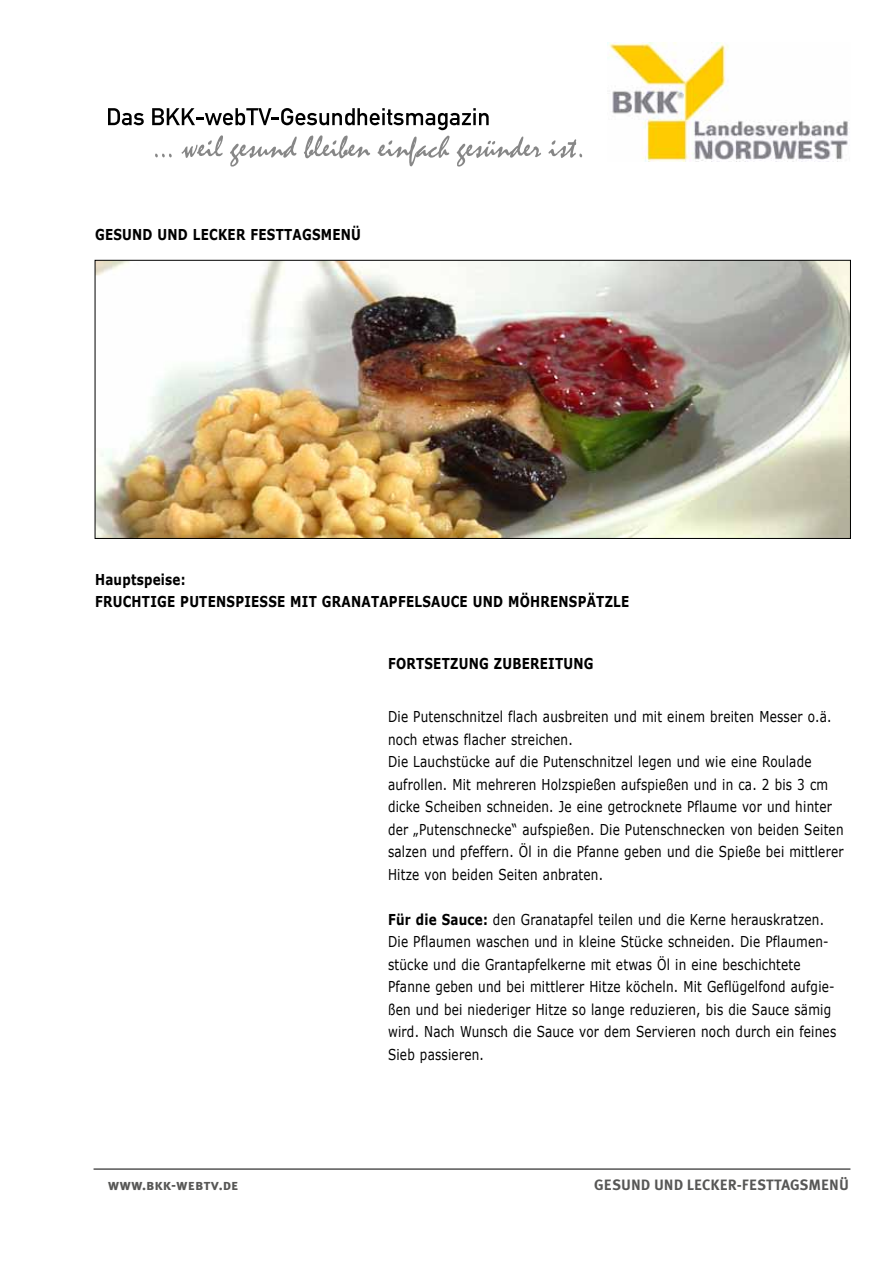
<style>
.page{position:relative;width:893px;height:1263px;background:#fff}
.page>*{position:absolute;margin:0;border:0;box-sizing:border-box;transform-origin:0 0}
.t1{font:15px/22.5px "Verdana";letter-spacing:.02em;color:#000;scale:.8 1}
.t2{font:700 15px/22.5px "Verdana";letter-spacing:.02em;color:#000;scale:.8 1}
.t3{font:15px "Meta Plus Bold Caps";color:#575756}
.s1{font-weight:700}
</style>
<div class="page">
<svg style="left:548px;top:139px;width:34px;height:19px"></svg>
<svg style="left:108px;top:108px;width:36px;height:17px"></svg>
<svg style="left:152px;top:108px;width:389px;height:59px"></svg>
<hr style="left:94px;top:1169px;width:756px;height:1px;background:#000">
<img style="left:608px;top:43px;width:241px;height:118px">
<img style="left:97px;top:262px;width:752px;height:275px">
<p class="t2" style="left:95px;top:223px;width:334px">GESUND UND LECKER FESTTAGSMENÜ</p>
<p class="t2" style="left:95px;top:568px;width:669px">Hauptspeise:<br>FRUCHTIGE PUTENSPIESSE MIT GRANATAPFELSAUCE UND MÖHRENSPÄTZLE</p>
<p class="t2" style="left:388px;top:652px;width:258px">FORTSETZUNG ZUBEREITUNG</p>
<p class="t3" style="left:108px;top:1176px;width:132px">www.bkk-webtv.de</p>
<p class="t1" style="left:388px;top:706px;width:571px">Die Putenschnitzel flach ausbreiten und mit einem breiten Messer o.ä. noch etwas flacher streichen.<br>Die Lauchstücke auf die Putenschnitzel legen und wie eine Roulade aufrollen. Mit mehreren Holzspießen aufspießen und in ca. 2 bis 3 cm dicke Scheiben schneiden. Je eine getrocknete Pflaume vor und hinter der „Putenschnecke“ aufspießen. Die Putenschnecken von beiden Seiten salzen und pfeffern. Öl in die Pfanne geben und die Spieße bei mittlerer Hitze von beiden Seiten anbraten.</p>
<p class="t1" style="left:388px;top:908px;width:562px"><span class="s1">Für die Sauce:</span> den Granatapfel teilen und die Kerne herauskratzen.<br>Die Pflaumen waschen und in kleine Stücke schneiden. Die Pflaumen&shy;stücke und die Grantapfelkerne mit etwas Öl in eine beschichtete Pfanne geben und bei mittlerer Hitze köcheln. Mit Geflügelfond aufgie&shy;ßen und bei niederiger Hitze so lange reduzieren, bis die Sauce sämig wird. Nach Wunsch die Sauce vor dem Servieren noch durch ein feines Sieb passieren.</p>
<p class="t3" style="left:594px;top:1176px;width:256px">GESUND UND LECKER-FESTTAGSMENÜ</p>
</div>
